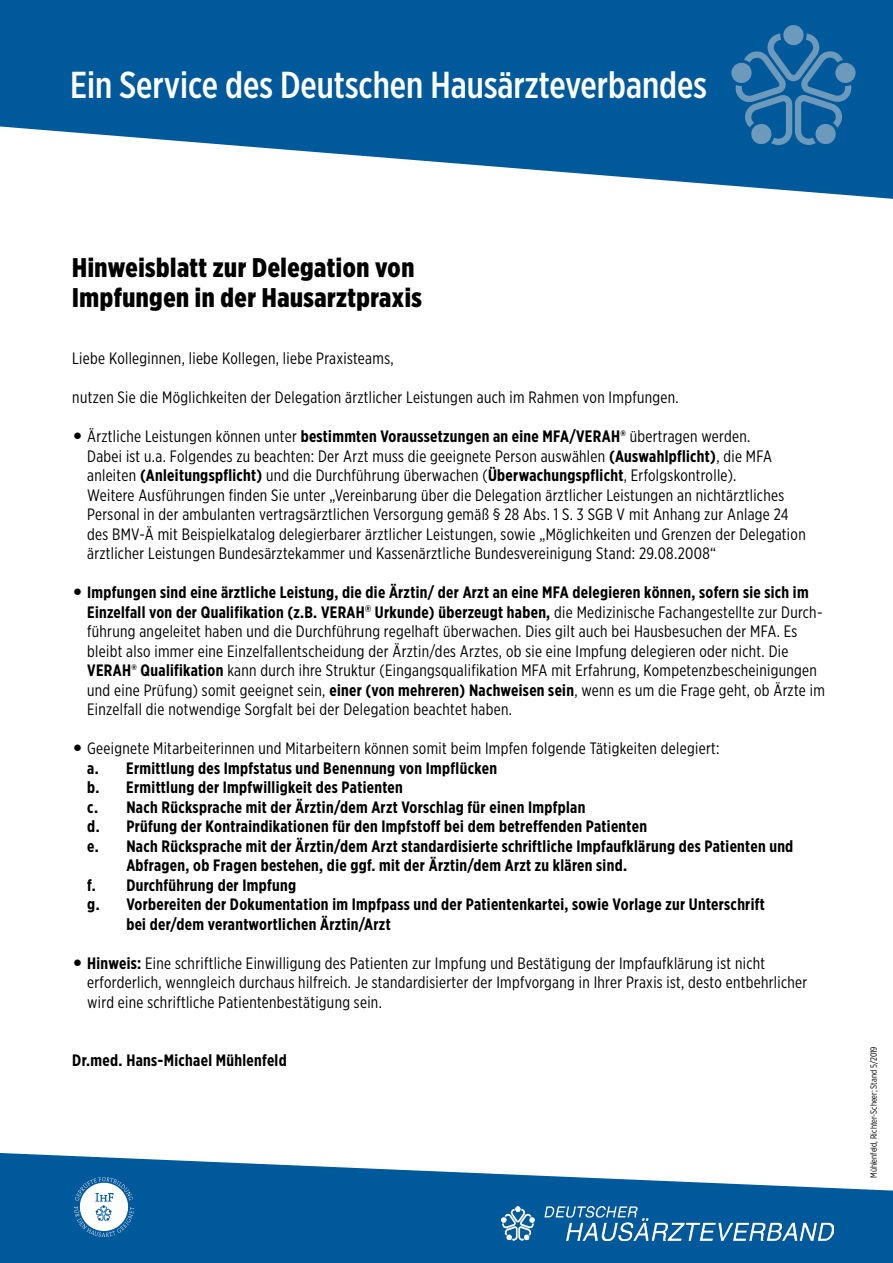
<style>
.page{position:relative;width:893px;height:1263px;background:#fff}
.page>*{position:absolute;margin:0;border:0;box-sizing:border-box;transform-origin:0 0}
.t1{font:500 37.5px "Gotham X Narrow";color:#fff}
.t2{font:900 27px/30px "Gotham X Narrow";letter-spacing:.02em;color:#000}
.t3{font:16.5px/19.5px "Gotham X Narrow";letter-spacing:.02em;color:#000}
.t4{font:700 16.5px "Gotham X Narrow";letter-spacing:.02em;color:#000}
.t5{font:9px "Gotham X Narrow";color:#000}
.s1{font-weight:700}
</style>
<div class="page">
<svg style="left:0;top:0;width:893px;height:199px;fill:#00599a"></svg>
<svg style="left:783px;top:25px;width:21px;height:20px"></svg>
<svg style="left:730px;top:34px;width:127px;height:113px;background:#256fa5"></svg>
<svg style="left:0;top:1153px;width:893px;height:110px;fill:#00599a"></svg>
<img style="left:501px;top:1207px;width:332px;height:33px">
<img style="left:70px;top:1173px;width:68px;height:68px">
<h1 class="t1" style="left:70px;top:62px;width:638px">Ein Service des Deutschen Hausärzteverbandes</h1>
<h2 class="t2" style="left:72px;top:252px;width:351px">Hinweisblatt zur Delegation von<br>Impfungen in der Hausarztpraxis</h2>
<p class="t3" style="left:72px;top:348px;width:323px">Liebe Kolleginnen, liebe Kollegen, liebe Praxisteams,</p>
<p class="t3" style="left:72px;top:387px;width:608px">nutzen Sie die Möglichkeiten der Delegation ärztlicher Leistungen auch im Rahmen von Impfungen.</p>
<p class="t3" style="left:87px;top:426px;width:720px;text-indent:-15px">• Ärztliche Leistungen können unter <span class="s1">bestimmten Voraussetzungen an eine MFA/VERAH®</span> übertragen werden.<br>Dabei ist u.a. Folgendes zu beachten: Der Arzt muss die geeignete Person auswählen <span class="s1">(Auswahlpflicht)</span>, die MFA anleiten <span class="s1">(Anleitungspflicht)</span> und die Durchführung überwachen (<span class="s1">Überwachungspflicht</span>, Erfolgskontrolle).<br>Weitere Ausführungen finden Sie unter „Vereinbarung über die Delegation ärztlicher Leistungen an nichtärztliches Personal in der ambulanten vertragsärztlichen Versorgung gemäß § 28 Abs. 1 S. 3 SGB V mit Anhang zur Anlage 24 des BMV-Ä mit Beispielkatalog delegierbarer ärztlicher Leistungen, sowie „Möglichkeiten und Grenzen der Delegation ärztlicher Leistungen Bundesärztekammer und Kassenärztliche Bundesvereinigung Stand: 29.08.2008“</p>
<p class="t3" style="left:87px;top:582px;width:739px;text-indent:-15px">• <span class="s1">Impfungen sind eine ärztliche Leistung, die die Ärztin/ der Arzt an eine MFA delegieren können, sofern sie sich im Einzelfall von der Qualifikation (z.B. VERAH</span><sup>®</sup> <span class="s1">Urkunde) überzeugt haben,</span> die Medizinische Fachangestellte zur Durch&shy;führung angeleitet haben und die Durchführung regelhaft überwachen. Dies gilt auch bei Hausbesuchen der MFA. Es bleibt also immer eine Einzelfallentscheidung der Ärztin/des Arztes, ob sie eine Impfung delegieren oder nicht. Die <span class="s1">VERAH® Qualifikation</span> kann durch ihre Struktur (Eingangsqualifikation MFA mit Erfahrung, Kompetenzbescheinigungen und eine Prüfung) somit geeignet sein, <span class="s1">einer (von mehreren) Nachweisen sein</span>, wenn es um die Frage geht, ob Ärzte im Einzelfall die notwendige Sorgfalt bei der Delegation beachtet haben.</p>
<p class="t3" style="left:72px;top:738px;width:649px">• Geeignete Mitarbeiterinnen und Mitarbeitern können somit beim Impfen folgende Tätigkeiten delegiert:</p>
<p class="t4" style="left:87px;top:758px;width:411px">a. Ermittlung des Impfstatus und Benennung von Impflücken</p>
<p class="t4" style="left:87px;top:777px;width:317px">b. Ermittlung der Impfwilligkeit des Patienten</p>
<p class="t4" style="left:87px;top:797px;width:500px">c. Nach Rücksprache mit der Ärztin/dem Arzt Vorschlag für einen Impfplan</p>
<p class="t4" style="left:87px;top:816px;width:561px">d. Prüfung der Kontraindikationen für den Impfstoff bei dem betreffenden Patienten</p>
<p class="t4" style="left:87px;top:836px;width:707px">e. Nach Rücksprache mit der Ärztin/dem Arzt standardisierte schriftliche Impfaufklärung des Patienten und</p>
<p class="t4" style="left:126px;top:855px;width:502px">Abfragen, ob Fragen bestehen, die ggf. mit der Ärztin/dem Arzt zu klären sind.</p>
<p class="t4" style="left:87px;top:875px;width:210px">f. Durchführung der Impfung</p>
<p class="t4" style="left:87px;top:894px;width:679px">g. Vorbereiten der Dokumentation im Impfpass und der Patientenkartei, sowie Vorlage zur Unterschrift</p>
<p class="t4" style="left:126px;top:914px;width:266px">bei der/dem verantwortlichen Ärztin/Arzt</p>
<p class="t3" style="left:87px;top:953px;width:722px;text-indent:-15px">• <span class="s1">Hinweis:</span> Eine schriftliche Einwilligung des Patienten zur Impfung und Bestätigung der Impfaufklärung ist nicht erforderlich, wenngleich durchaus hilfreich. Je standardisierter der Impfvorgang in Ihrer Praxis ist, desto entbehrlicher wird eine schriftliche Patientenbestätigung sein.</p>
<p class="t4" style="left:72px;top:1050px;width:216px">Dr.med. Hans-Michael Mühlenfeld</p>
<p class="t5" style="left:868px;top:1178px;width:133px;rotate:-90deg">Mühlenfeld, Richter-Scheer; Stand 5/2019</p>
</div>
